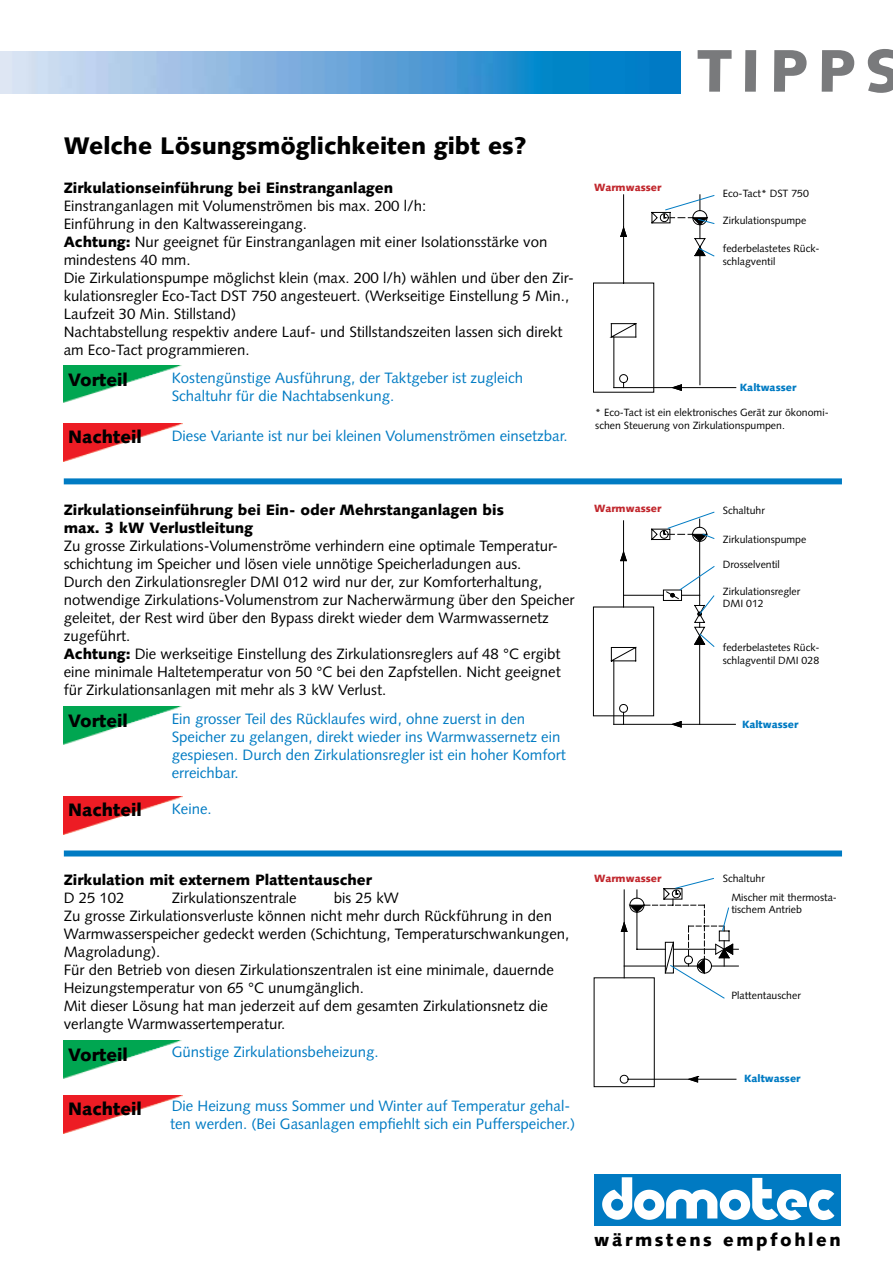
<style>
.page{position:relative;width:893px;height:1263px;background:#fff}
.page>*{position:absolute;margin:0;border:0;box-sizing:border-box;transform-origin:0 0}
.t1{font:900 60px "Syntax";letter-spacing:.145em;color:#797a7c}
.t2{font:900 24px "Syntax";color:#000}
.t3{font:900 18px "Syntax";color:#000}
.t4{font:900 18px "Syntax";letter-spacing:.145em;color:#000}
.t5{font:15px/18px "Syntax";color:#000}
.t6{font:15px/18px "Syntax";color:#007bc3}
.t7{font:900 15px/18px "Syntax";color:#000}
.t8{font:10.5px/12.6px "Syntax";color:#000}
.t9{font:900 10.5px "Syntax";color:#007bc3}
.t10{font:900 10.5px "Syntax";color:#c1272d}
.s1{font-weight:900}
</style>
<div class="page">
<img style="left:0;top:51px;width:680px;height:42px">
<div style="left:594px;top:1174px;width:247px;height:51px;background:#007ac2"></div>
<svg style="left:602px;top:1177px;width:232px;height:43px"></svg>
<img style="left:64px;top:366px;width:117px;height:37px">
<img style="left:64px;top:423px;width:119px;height:38px">
<img style="left:64px;top:1095px;width:119px;height:38px">
<img style="left:64px;top:1041px;width:117px;height:38px">
<div style="left:594px;top:978px;width:60px;height:109px;border:1px solid #000"></div>
<div style="left:593px;top:607px;width:61px;height:109px;border:1px solid #000"></div>
<hr style="left:614px;top:724px;width:121px;height:1px;background:#000">
<hr style="left:614px;top:387px;width:122px;height:1px;background:#000">
<div style="left:64px;top:478px;width:778px;height:6px;background:#007bc3"></div>
<div style="left:64px;top:850px;width:778px;height:6px;background:#007bc3"></div>
<svg style="left:593px;top:194px;width:122px;height:198px"></svg>
<svg style="left:620px;top:878px;width:118px;height:205px"></svg>
<img style="left:64px;top:796px;width:119px;height:38px">
<img style="left:64px;top:707px;width:117px;height:38px">
<svg style="left:611px;top:511px;width:104px;height:217px"></svg>
<h2 class="t2" style="left:64px;top:131px;width:464px">Welche Lösungsmöglichkeiten gibt es?</h2>
<p class="t7" style="left:64px;top:179px;width:331px">Zirkulationseinführung bei Einstranganlagen</p>
<p class="t5" style="left:64px;top:197px;width:512px">Einstranganlagen mit Volumenströmen bis max. 200 l/h:<br>Einführung in den Kaltwassereingang.<br><span class="s1">Achtung:</span> Nur geeignet für Einstranganlagen mit einer Isolationsstärke von mindestens 40 mm.<br>Die Zirkulationspumpe möglichst klein (max. 200 l/h) wählen und über den Zir&shy;kulationsregler Eco-Tact DST 750 angesteuert. (Werkseitige Einstellung 5 Min., Laufzeit 30 Min. Stillstand)<br>Nachtabstellung respektiv andere Lauf- und Stillstandszeiten lassen sich direkt am Eco-Tact programmieren.</p>
<p class="t3" style="left:68px;top:369px;width:61px">Vorteil</p>
<p class="t3" style="left:68px;top:426px;width:75px">Nachteil</p>
<p class="t6" style="left:172px;top:369px;width:353px">Kostengünstige Ausführung, der Taktgeber ist zugleich<br>Schaltuhr für die Nachtabsenkung.</p>
<p class="t6" style="left:172px;top:427px;width:397px">Diese Variante ist nur bei kleinen Volumenströmen einsetzbar.</p>
<h1 class="t1" style="left:697px;top:35px;width:206px">TIPPS</h1>
<p class="t10" style="left:594px;top:181px;width:69px">Warmwasser</p>
<p class="t8" style="left:723px;top:187px;width:87px">Eco-Tact* DST 750</p>
<p class="t8" style="left:723px;top:214px;width:85px">Zirkulationspumpe</p>
<p class="t8" style="left:723px;top:242px;width:98px">federbelastetes Rück&shy;schlagventil</p>
<p class="t9" style="left:740px;top:381px;width:58px">Kaltwasser</p>
<p class="t8" style="left:595px;top:406px;width:235px">* Eco-Tact ist ein elektronisches Gerät zur ökonomi&shy;schen Steuerung von Zirkulationspumpen.</p>
<p class="t7" style="left:64px;top:501px;width:442px">Zirkulationseinführung bei Ein- oder Mehrstanganlagen bis max. 3 kW Verlustleitung</p>
<p class="t5" style="left:64px;top:537px;width:512px">Zu grosse Zirkulations-Volumenströme verhindern eine optimale Temperatur&shy;schichtung im Speicher und lösen viele unnötige Speicherladungen aus.<br>Durch den Zirkulationsregler DMI 012 wird nur der, zur Komforterhaltung, notwendige Zirkulations-Volumenstrom zur Nacherwärmung über den Speicher geleitet, der Rest wird über den Bypass direkt wieder dem Warmwassernetz zugeführt.<br><span class="s1">Achtung:</span> Die werkseitige Einstellung des Zirkulationsreglers auf 48 °C ergibt eine minimale Haltetemperatur von 50 °C bei den Zapfstellen. Nicht geeignet für Zirkulationsanlagen mit mehr als 3 kW Verlust.</p>
<p class="t3" style="left:68px;top:710px;width:61px">Vorteil</p>
<p class="t6" style="left:172px;top:709px;width:395px">Ein grosser Teil des Rücklaufes wird, ohne zuerst in den Speicher zu gelangen, direkt wieder ins Warmwassernetz ein gespiesen. Durch den Zirkulationsregler ist ein hoher Komfort erreichbar.</p>
<p class="t6" style="left:172px;top:799px;width:42px">Keine.</p>
<p class="t3" style="left:68px;top:799px;width:75px">Nachteil</p>
<p class="t10" style="left:594px;top:502px;width:69px">Warmwasser</p>
<p class="t7" style="left:64px;top:871px;width:310px">Zirkulation mit externem Plattentauscher</p>
<p class="t5" style="left:64px;top:889px;width:62px">D 25 102</p>
<p class="t5" style="left:172px;top:889px;width:126px">Zirkulationszentrale</p>
<p class="t5" style="left:64px;top:889px;width:507px;text-indent:270px">bis 25 kW<br>Zu grosse Zirkulationsverluste können nicht mehr durch Rückführung in den Warmwasserspeicher gedeckt werden (Schichtung, Temperaturschwankungen, Magroladung).<br>Für den Betrieb von diesen Zirkulationszentralen ist eine minimale, dauernde Heizungstemperatur von 65 °C unumgänglich.<br>Mit dieser Lösung hat man jederzeit auf dem gesamten Zirkulationsnetz die verlangte Warmwassertemperatur.</p>
<p class="t3" style="left:68px;top:1044px;width:61px">Vorteil</p>
<p class="t3" style="left:68px;top:1098px;width:75px">Nachteil</p>
<p class="t6" style="left:172px;top:1043px;width:208px">Günstige Zirkulationsbeheizung.</p>
<p class="t6" style="left:170px;top:1097px;width:407px">Die Heizung muss Sommer und Winter auf Temperatur gehal&shy;ten werden. (Bei Gasanlagen empfiehlt sich ein Pufferspeicher.)</p>
<p class="t10" style="left:594px;top:872px;width:69px">Warmwasser</p>
<p class="t8" style="left:723px;top:504px;width:44px">Schaltuhr</p>
<p class="t8" style="left:723px;top:533px;width:85px">Zirkulationspumpe</p>
<p class="t8" style="left:723px;top:558px;width:59px">Drosselventil</p>
<p class="t8" style="left:723px;top:585px;width:79px">Zirkulationsregler<br>DMI 012</p>
<p class="t8" style="left:723px;top:641px;width:98px">federbelastetes Rück&shy;schlagventil DMI 028</p>
<p class="t9" style="left:742px;top:718px;width:58px">Kaltwasser</p>
<p class="t8" style="left:723px;top:872px;width:44px">Schaltuhr</p>
<p class="t8" style="left:731px;top:891px;width:107px">Mischer mit thermosta&shy;tischem Antrieb</p>
<p class="t8" style="left:731px;top:989px;width:71px">Plattentauscher</p>
<p class="t9" style="left:744px;top:1072px;width:58px">Kaltwasser</p>
<p class="t4" style="left:594px;top:1229px;width:248px">wärmstens empfohlen</p>
</div>
